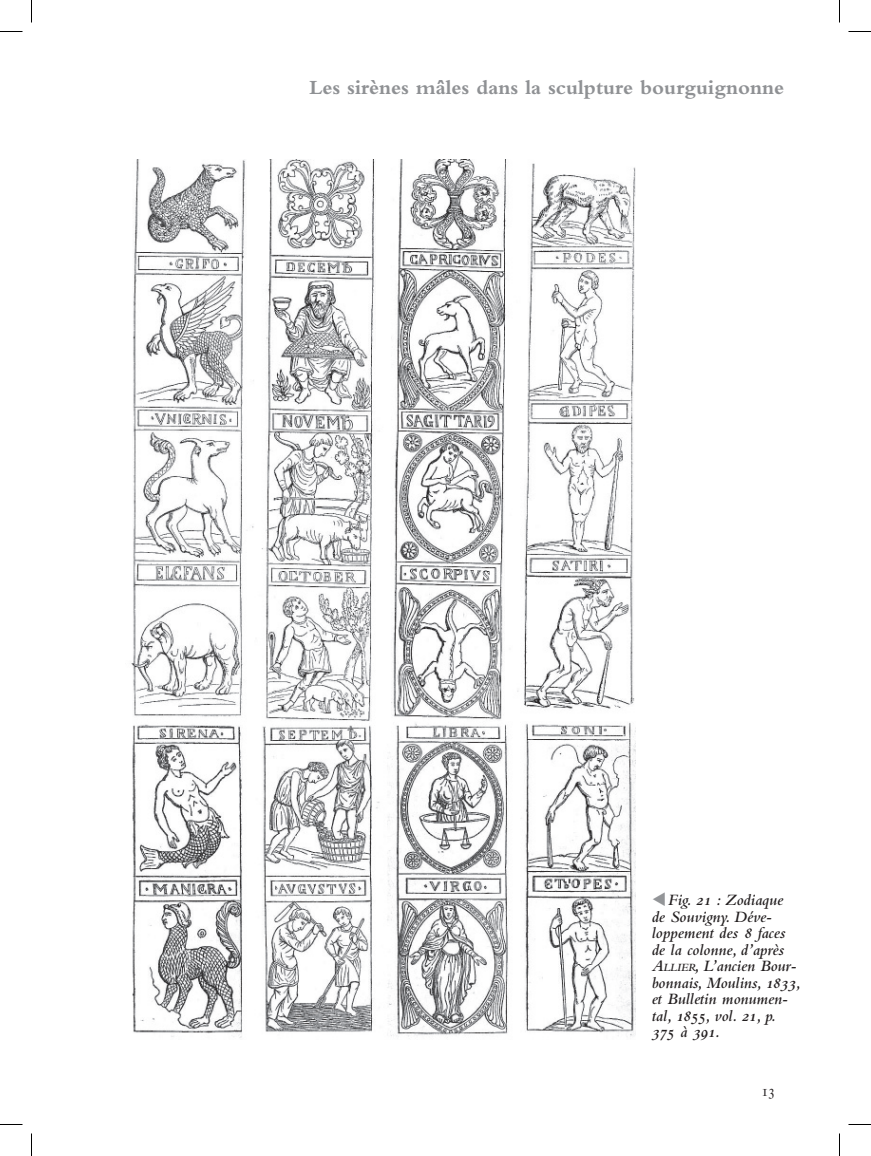
<style>
.page{position:relative;width:871px;height:1156px;background:#fff}
.page>*{position:absolute;margin:0;border:0;box-sizing:border-box;transform-origin:0 0}
.t1{font:700 21px "Bembo Std";color:#8f9194}
.t2{font:italic 600 16.5px/16.5px "Bembo Std";color:#231f20}
.t3{font:16.5px "Bembo Std";color:#231f20}
.s1{color:#939598}
.s2{font-style:inherit}
.s3{font-size:11.55px}
</style>
<div class="page">
<img style="left:131px;top:159px;width:504px;height:879px">
<svg style="left:0;top:31px;width:22px;height:1px"></svg>
<svg style="left:848px;top:31px;width:23px;height:1px"></svg>
<svg style="left:0;top:1124px;width:22px;height:1px"></svg>
<svg style="left:848px;top:1124px;width:23px;height:1px"></svg>
<svg style="left:31px;top:0;width:1px;height:22px"></svg>
<svg style="left:31px;top:1133px;width:1px;height:23px"></svg>
<svg style="left:839px;top:0;width:1px;height:22px"></svg>
<svg style="left:839px;top:1133px;width:1px;height:23px"></svg>
<p class="t1" style="left:310px;top:76px;width:476px">Les sirènes mâles dans la sculpture bourguignonne</p>
<p class="t2" style="left:652px;top:892px;width:151px"><span class="s1">▼</span>Fig. 21 : Zodiaque<br>de Souvigny. Déve&shy;loppement des 8 faces de la colonne, d’après<br><span class="s2">A</span><span class="s3">llier</span><span class="s2">,</span> L’ancien Bour&shy;bonnais, Moulins, 1833, et Bulletin monumen&shy;tal, 1855, vol. 21, p.<br>375 à 391.</p>
<p class="t3" style="left:761px;top:1081px;width:16px">13</p>
</div>
